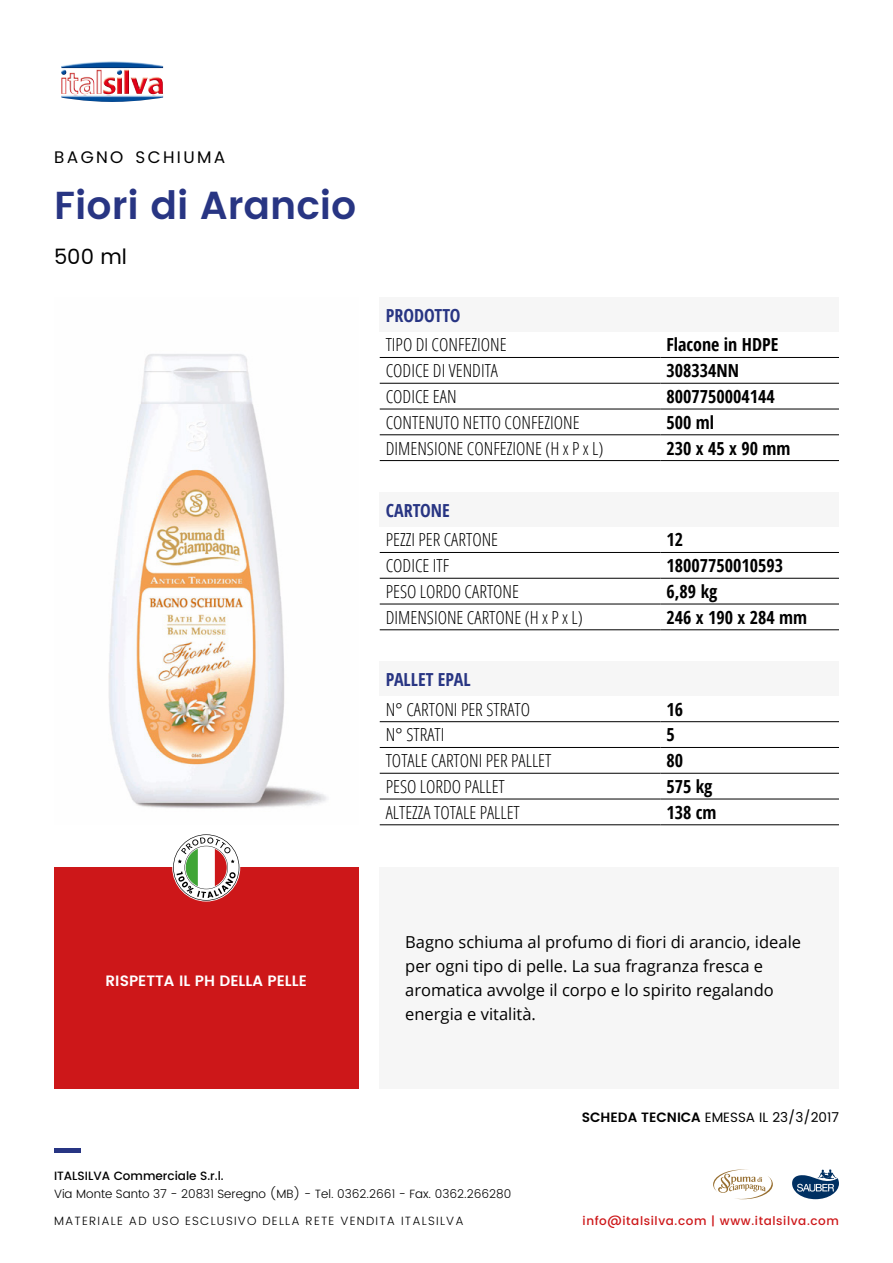
<style>
.page{position:relative;width:893px;height:1263px;background:#fff}
.page>*{position:absolute;margin:0;border:0;box-sizing:border-box;transform-origin:0 0}
.t1{font:600 39px "Poppins";color:#283583}
.t2{font:21px "Poppins";color:#000}
.t3{font:300 condensed 18px "Open Sans";color:#000}
.t4{font:700 condensed 18px "Open Sans";color:#000}
.t5{font:700 condensed 18px "Open Sans";color:#283583}
.t6{font:16.8px "Poppins";letter-spacing:.145em;color:#000}
.t7{font:16.5px/24px "Open Sans";color:#000}
.t8{font:600 15px "Poppins";color:#fff}
.t9{font:13.5px "Poppins";color:#000}
.t10{font:300 12px "Poppins";color:#000}
.t11{font:300 12px "Poppins";letter-spacing:.1em;color:#000}
.t12{font:500 12px "Poppins";letter-spacing:.05em;color:#cd1719}
.t13{font:500 12px "Poppins";color:#000}
.s1{font-weight:600}
</style>
<div class="page">
<hr style="left:54px;top:1148px;width:26px;height:4px;background:#283583">
<img style="left:61px;top:61px;width:102px;height:41px">
<svg style="left:792px;top:1169px;width:47px;height:30px"></svg>
<svg style="left:713px;top:1169px;width:60px;height:31px"></svg>
<div style="left:54px;top:867px;width:304px;height:222px;background:#cd1719"></div>
<div style="left:380px;top:867px;width:459px;height:222px;background:#f6f6f6"></div>
<img style="left:108px;top:354px;width:219px;height:455px">
<div style="left:380px;top:662px;width:459px;height:34px;background:#f6f6f6"></div>
<hr style="left:380px;top:721px;width:280px;height:1px;background:#000">
<hr style="left:660px;top:721px;width:179px;height:1px;background:#000">
<hr style="left:380px;top:747px;width:280px;height:1px;background:#000">
<hr style="left:660px;top:747px;width:179px;height:1px;background:#000">
<hr style="left:380px;top:773px;width:280px;height:1px;background:#000">
<hr style="left:660px;top:773px;width:179px;height:1px;background:#000">
<hr style="left:380px;top:799px;width:280px;height:1px;background:#000">
<hr style="left:660px;top:799px;width:179px;height:1px;background:#000">
<hr style="left:380px;top:824px;width:280px;height:1px;background:#000">
<hr style="left:660px;top:824px;width:179px;height:1px;background:#000">
<div style="left:380px;top:493px;width:459px;height:34px;background:#f6f6f6"></div>
<hr style="left:380px;top:552px;width:280px;height:1px;background:#000">
<hr style="left:660px;top:552px;width:179px;height:1px;background:#000">
<hr style="left:380px;top:578px;width:280px;height:1px;background:#000">
<hr style="left:660px;top:578px;width:179px;height:1px;background:#000">
<hr style="left:380px;top:604px;width:280px;height:1px;background:#000">
<hr style="left:660px;top:604px;width:179px;height:1px;background:#000">
<hr style="left:380px;top:629px;width:280px;height:1px;background:#000">
<hr style="left:660px;top:629px;width:179px;height:1px;background:#000">
<div style="left:380px;top:298px;width:459px;height:34px;background:#f6f6f6"></div>
<hr style="left:380px;top:357px;width:280px;height:1px;background:#000">
<hr style="left:660px;top:357px;width:179px;height:1px;background:#000">
<hr style="left:380px;top:383px;width:280px;height:1px;background:#000">
<hr style="left:660px;top:383px;width:179px;height:1px;background:#000">
<hr style="left:380px;top:409px;width:280px;height:1px;background:#000">
<hr style="left:660px;top:409px;width:179px;height:1px;background:#000">
<hr style="left:380px;top:434px;width:280px;height:1px;background:#000">
<hr style="left:660px;top:434px;width:179px;height:1px;background:#000">
<hr style="left:380px;top:460px;width:280px;height:1px;background:#000">
<hr style="left:660px;top:460px;width:179px;height:1px;background:#000">
<svg style="left:173px;top:834px;width:66px;height:67px"></svg>
<p class="t6" style="left:54px;top:145px;width:173px">BAGNO SCHIUMA</p>
<h1 class="t1" style="left:54px;top:176px;width:304px">Fiori di Arancio</h1>
<p class="t2" style="left:54px;top:241px;width:74px">500 ml</p>
<p class="t5" style="left:386px;top:302px;width:76px">PRODOTTO</p>
<p class="t3" style="left:386px;top:333px;width:122px">TIPO DI CONFEZIONE</p>
<p class="t4" style="left:666px;top:332px;width:113px">Flacone in HDPE</p>
<p class="t3" style="left:386px;top:358px;width:114px">CODICE DI VENDITA</p>
<p class="t4" style="left:666px;top:358px;width:74px">308334NN</p>
<p class="t3" style="left:386px;top:384px;width:72px">CODICE EAN</p>
<p class="t4" style="left:666px;top:384px;width:110px">8007750004144</p>
<p class="t3" style="left:386px;top:410px;width:195px">CONTENUTO NETTO CONFEZIONE</p>
<p class="t4" style="left:666px;top:410px;width:49px">500 ml</p>
<p class="t3" style="left:386px;top:436px;width:219px">DIMENSIONE CONFEZIONE (H x P x L)</p>
<p class="t4" style="left:666px;top:435px;width:126px">230 x 45 x 90 mm</p>
<p class="t5" style="left:386px;top:497px;width:66px">CARTONE</p>
<p class="t3" style="left:386px;top:528px;width:114px">PEZZI PER CARTONE</p>
<p class="t4" style="left:666px;top:527px;width:18px">12</p>
<p class="t3" style="left:386px;top:553px;width:65px">CODICE ITF</p>
<p class="t4" style="left:666px;top:553px;width:118px">18007750010593</p>
<p class="t3" style="left:386px;top:579px;width:135px">PESO LORDO CARTONE</p>
<p class="t4" style="left:666px;top:579px;width:53px">6,89 kg</p>
<p class="t3" style="left:386px;top:605px;width:199px">DIMENSIONE CARTONE (H x P x L)</p>
<p class="t4" style="left:666px;top:605px;width:142px">246 x 190 x 284 mm</p>
<p class="t5" style="left:386px;top:667px;width:87px">PALLET EPAL</p>
<p class="t3" style="left:386px;top:697px;width:146px">N° CARTONI PER STRATO</p>
<p class="t4" style="left:666px;top:697px;width:18px">16</p>
<p class="t3" style="left:386px;top:723px;width:60px">N° STRATI</p>
<p class="t4" style="left:666px;top:722px;width:10px">5</p>
<p class="t3" style="left:386px;top:748px;width:167px">TOTALE CARTONI PER PALLET</p>
<p class="t4" style="left:666px;top:748px;width:18px">80</p>
<p class="t3" style="left:386px;top:774px;width:121px">PESO LORDO PALLET</p>
<p class="t4" style="left:666px;top:774px;width:48px">575 kg</p>
<p class="t3" style="left:386px;top:800px;width:136px">ALTEZZA TOTALE PALLET</p>
<p class="t4" style="left:666px;top:800px;width:52px">138 cm</p>
<p class="t8" style="left:106px;top:970px;width:203px">RISPETTA IL PH DELLA PELLE</p>
<p class="t7" style="left:405px;top:930px;width:397px">Bagno schiuma al profumo di fiori di arancio, ideale per ogni tipo di pelle. La sua fragranza fresca e aromatica avvolge il corpo e lo spirito regalando energia e vitalità.</p>
<p class="t9" style="left:582px;top:1107px;width:259px"><span class="s1">SCHEDA TECNICA</span> EMESSA IL 23/3/2017</p>
<p class="t13" style="left:54px;top:1167px;width:171px">ITALSILVA Commerciale S.r.l.</p>
<p class="t10" style="left:54px;top:1185px;width:459px">Via Monte Santo 37 - 20831 Seregno (MB) - Tel. 0362.2661 - Fax. 0362.266280</p>
<p class="t11" style="left:54px;top:1212px;width:411px">MATERIALE AD USO ESCLUSIVO DELLA RETE VENDITA ITALSILVA</p>
<p class="t12" style="left:583px;top:1212px;width:258px">info@italsilva.com | www.italsilva.com</p>
</div>
